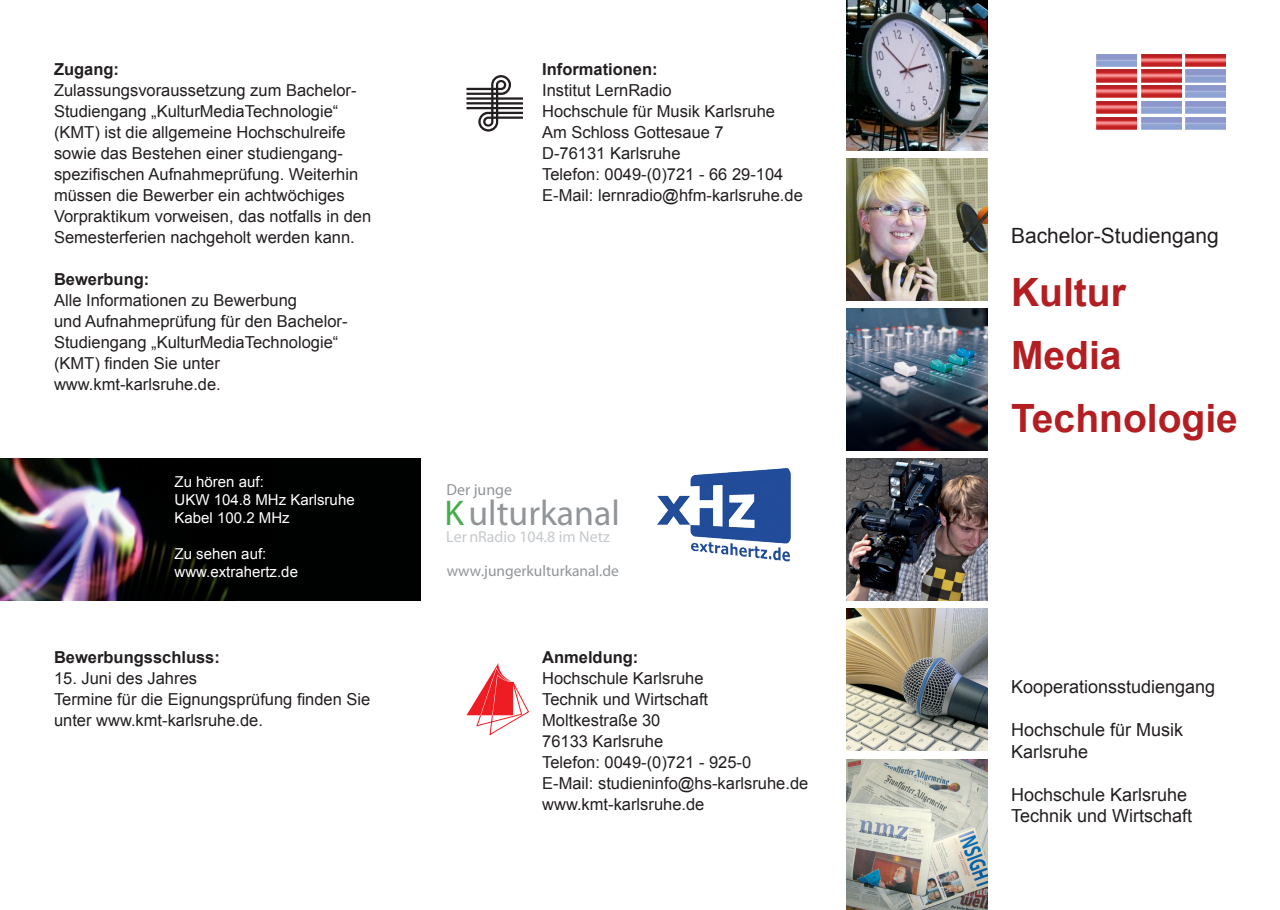
<style>
.page{position:relative;width:1280px;height:910px;background:#fff}
.page>*{position:absolute;margin:0;border:0;box-sizing:border-box;transform-origin:0 0}
.t1{font:700 39px "Arial";color:#b31e22}
.t2{font:35.85px "Helvetica Neue";color:#929598}
.t3{font:21px "Arial";color:#231f20}
.t4{font:18px/21.6px "Arial";color:#231f20}
.Fliesstext{font:16.5px/21px "Arial";color:#231f20}
.t5{font:700 16.5px "Arial";color:#231f20}
.t6{font:15.9px "Helvetica Neue";color:#c5c9cc}
.t7{font:15.9px "Helvetica Neue";color:#929598}
.t8{font:15.45px "Helvetica Neue";color:#929598}
.t9{font:15px "Arial";color:#fff}
.s1{color:#44ad4d}
.s2{font-weight:700}
</style>
<div class="page">
<img style="left:0;top:459px;width:421px;height:141px">
<img style="left:846px;top:0;width:142px;height:150px">
<img style="left:846px;top:759px;width:142px;height:151px">
<img style="left:846px;top:159px;width:142px;height:141px">
<img style="left:846px;top:309px;width:142px;height:141px">
<img style="left:846px;top:459px;width:142px;height:141px">
<img style="left:846px;top:609px;width:142px;height:141px">
<img style="left:1096px;top:54px;width:41px;height:12px">
<img style="left:1096px;top:70px;width:41px;height:12px">
<img style="left:1096px;top:85px;width:41px;height:13px">
<img style="left:1096px;top:101px;width:41px;height:13px">
<img style="left:1096px;top:117px;width:41px;height:12px">
<img style="left:1141px;top:54px;width:40px;height:12px">
<img style="left:1141px;top:70px;width:40px;height:12px">
<img style="left:1141px;top:85px;width:40px;height:13px">
<img style="left:1141px;top:101px;width:40px;height:13px">
<img style="left:1141px;top:117px;width:40px;height:12px">
<img style="left:1186px;top:54px;width:40px;height:12px">
<svg style="left:466px;top:75px;width:57px;height:57px"></svg>
<svg style="left:466px;top:663px;width:63px;height:72px"></svg>
<img style="left:657px;top:468px;width:133px;height:93px">
<p class="t5" style="left:54px;top:58px;width:67px">Zugang:</p>
<p class="Fliesstext" style="left:54px;top:80px;width:319px">Zulassungsvoraussetzung zum Bachelor-Studiengang „KulturMediaTechnologie“ (KMT) ist die allgemeine Hochschulreife sowie das Bestehen einer studiengang&shy;spezifischen Aufnahmeprüfung. Weiterhin müssen die Bewerber ein achtwöchiges Vorpraktikum vorweisen, das notfalls in den Semesterferien nachgeholt werden kann.</p>
<p class="t5" style="left:54px;top:268px;width:97px">Bewerbung:</p>
<p class="Fliesstext" style="left:54px;top:290px;width:295px">Alle Informationen zu Bewerbung<br>und Aufnahmeprüfung für den Bachelor-<br>Studiengang „KulturMediaTechnologie“ (KMT) finden Sie unter www.kmt-karlsruhe.de.</p>
<p class="t9" style="left:175px;top:472px;width:91px">Zu hören auf:</p>
<p class="t9" style="left:175px;top:490px;width:182px">UKW 104.8 MHz Karlsruhe</p>
<p class="t9" style="left:175px;top:508px;width:117px">Kabel 100.2 MHz</p>
<p class="t9" style="left:175px;top:544px;width:93px">Zu sehen auf:</p>
<p class="t9" style="left:175px;top:562px;width:125px">www.extrahertz.de</p>
<p class="t5" style="left:54px;top:646px;width:167px">Bewerbungsschluss:</p>
<p class="Fliesstext" style="left:54px;top:668px;width:145px">15. Juni des Jahres</p>
<p class="Fliesstext" style="left:54px;top:689px;width:318px">Termine für die Eignungsprüfung finden Sie unter www.kmt-karlsruhe.de.</p>
<p class="t5" style="left:542px;top:58px;width:117px">Informationen:</p>
<p class="Fliesstext" style="left:542px;top:80px;width:131px">Institut LernRadio</p>
<p class="Fliesstext" style="left:542px;top:101px;width:234px">Hochschule für Musik Karlsruhe</p>
<p class="Fliesstext" style="left:542px;top:122px;width:183px">Am Schloss Gottesaue 7</p>
<p class="Fliesstext" style="left:542px;top:143px;width:140px">D-76131 Karlsruhe</p>
<p class="Fliesstext" style="left:542px;top:164px;width:243px">Telefon: 0049-(0)721 - 66 29-104</p>
<p class="Fliesstext" style="left:542px;top:185px;width:262px">E-Mail: lernradio@hfm-karlsruhe.de</p>
<p class="t7" style="left:446px;top:479px;width:67px">Der junge</p>
<p class="t2" style="left:445px;top:491px;width:177px"><span class="s1">K</span>ulturkanal</p>
<p class="t6" style="left:446px;top:527px;width:165px">Ler nRadio 104.8 im Netz</p>
<p class="t8" style="left:447px;top:561px;width:174px">www.jungerkulturkanal.de</p>
<p class="Fliesstext" style="left:542px;top:647px;width:163px"><span class="s2">Anmeldung:<br></span>Hochschule Karlsruhe</p>
<p class="Fliesstext" style="left:542px;top:689px;width:167px">Technik und Wirtschaft</p>
<p class="Fliesstext" style="left:542px;top:710px;width:120px">Moltkestraße 30</p>
<p class="Fliesstext" style="left:542px;top:731px;width:123px">76133 Karlsruhe</p>
<p class="Fliesstext" style="left:542px;top:752px;width:211px">Telefon: 0049-(0)721 - 925-0</p>
<p class="Fliesstext" style="left:542px;top:773px;width:268px">E-Mail: studieninfo@hs-karlsruhe.de www.kmt-karlsruhe.de</p>
<p class="t3" style="left:1011px;top:222px;width:209px">Bachelor-Studiengang</p>
<p class="t1" style="left:1011px;top:266px;width:116px">Kultur</p>
<p class="t1" style="left:1011px;top:329px;width:112px">Media</p>
<p class="t1" style="left:1011px;top:392px;width:228px">Technologie</p>
<p class="t4" style="left:1011px;top:676px;width:206px">Kooperationsstudiengang</p>
<p class="t4" style="left:1011px;top:719px;width:174px">Hochschule für Musik<br>Karlsruhe</p>
<p class="t4" style="left:1011px;top:784px;width:178px">Hochschule Karlsruhe</p>
<p class="t4" style="left:1011px;top:805px;width:183px">Technik und Wirtschaft</p>
</div>
